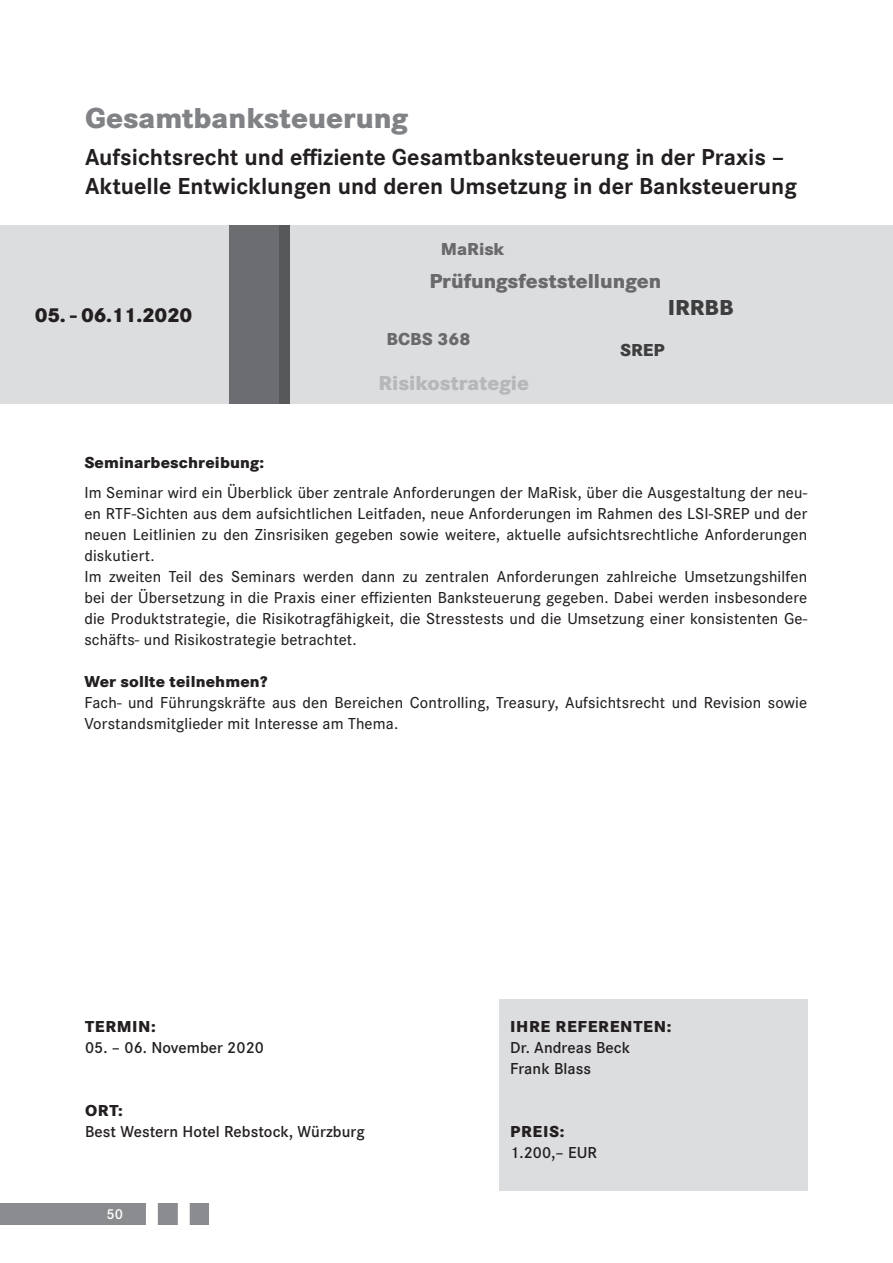
<style>
.page{position:relative;width:893px;height:1263px;background:#fff}
.page>*{position:absolute;margin:0;border:0;box-sizing:border-box;transform-origin:0 0}
.t1{font:800 30px "Corporate S";color:#808285}
.t2{font:700 24px/28.8px "Corporate S";color:#231f20}
.t3{font:800 22.5px "Corporate S";color:#3e3e3f}
.t4{font:800 21px "Corporate S";color:#69696c}
.t5{font:800 21px "Corporate S";color:#b6b7bb}
.t6{font:800 21px "Corporate S";letter-spacing:-.02em;color:#231f20}
.t7{font:800 18px "Corporate S";color:#69696c}
.t8{font:800 18px "Corporate S";color:#3e3e3f}
.t9{font:500 16.5px/21px "Corporate S";letter-spacing:.01em;color:#231f20}
.t10{font:600 16.5px/21px "Corporate S";letter-spacing:.005em;color:#231f20}
.t11{font:800 16.5px "Corporate S";letter-spacing:.01em;color:#231f20}
.t12{font:800 16.5px "Corporate S";letter-spacing:.04em;color:#231f20}
.t13{font:600 15px "Corporate S";color:#fff}
</style>
<div class="page">
<div style="left:0;top:1203px;width:208px;height:22px;background:#8a8c8f"></div>
<div style="left:500px;top:999px;width:308px;height:192px;background:#dcdddf"></div>
<div style="left:0;top:225px;width:893px;height:179px;background:#dcdddf"></div>
<div style="left:230px;top:225px;width:59px;height:179px;background:#6c6d70"></div>
<div style="left:280px;top:225px;width:10px;height:179px;background:#57585a"></div>
<div style="left:178px;top:1194px;width:12px;height:51px;background:#fff"></div>
<div style="left:146px;top:1198px;width:12px;height:51px;background:#fff"></div>
<h1 class="t1" style="left:85px;top:97px;width:324px">Gesamtbanksteuerung</h1>
<h2 class="t2" style="left:85px;top:142px;width:714px">Aufsichtsrecht und effiziente Gesamtbanksteuerung in der Praxis –<br>Aktuelle Entwicklungen und deren Umsetzung in der Banksteuerung</h2>
<p class="t7" style="left:441px;top:236px;width:65px">MaRisk</p>
<p class="t6" style="left:35px;top:301px;width:159px">05. - 06.11.2020</p>
<p class="t4" style="left:429px;top:266px;width:234px">Prüfungsfeststellungen</p>
<h3 class="t3" style="left:668px;top:292px;width:68px">IRRBB</h3>
<p class="t7" style="left:387px;top:327px;width:85px">BCBS 368</p>
<p class="t5" style="left:378px;top:369px;width:152px">Risikostrategie</p>
<p class="t8" style="left:620px;top:338px;width:46px">SREP</p>
<p class="t11" style="left:84px;top:451px;width:181px">Seminarbeschreibung:</p>
<p class="t9" style="left:84px;top:481px;width:724px">Im Seminar wird ein Überblick über zentrale Anforderungen der MaRisk, über die Ausgestaltung der neu&shy;en RTF-Sichten aus dem aufsichtlichen Leitfaden, neue Anforderungen im Rahmen des LSI-SREP und der neuen Leitlinien zu den Zinsrisiken gegeben sowie weitere, aktuelle aufsichtsrechtliche Anforderungen diskutiert.<br>Im zweiten Teil des Seminars werden dann zu zentralen Anforderungen zahlreiche Umsetzungshilfen bei der Übersetzung in die Praxis einer effizienten Banksteuerung gegeben. Dabei werden insbesondere die Produktstrategie, die Risikotragfähigkeit, die Stresstests und die Umsetzung einer konsistenten Ge&shy;schäfts- und Risikostrategie betrachtet.</p>
<p class="t11" style="left:84px;top:670px;width:185px">Wer sollte teilnehmen?</p>
<p class="t9" style="left:84px;top:691px;width:724px">Fach- und Führungskräfte aus den Bereichen Controlling, Treasury, Aufsichtsrecht und Revision sowie<br>Vorstandsmitglieder mit Interesse am Thema.</p>
<p class="t11" style="left:85px;top:1015px;width:22px">Termin</p>
<p class="t11" style="left:151px;top:1015px;width:6px">:</p>
<p class="t10" style="left:85px;top:1036px;width:180px">05. – 06. November 2020</p>
<p class="t11" style="left:85px;top:1099px;width:39px">Ort:</p>
<p class="t10" style="left:85px;top:1120px;width:281px">Best Western Hotel Rebstock, Würzburg</p>
<p class="t13" style="left:107px;top:1204px;width:18px">50</p>
<p class="t12" style="left:510px;top:1015px;width:163px">IHRE REFERENTEN:</p>
<p class="t10" style="left:510px;top:1036px;width:122px">Dr. Andreas Beck<br>Frank Blass</p>
<p class="t11" style="left:510px;top:1120px;width:21px">Preis</p>
<p class="t11" style="left:560px;top:1120px;width:6px">:</p>
<p class="t10" style="left:510px;top:1141px;width:88px">1.200,– EUR</p>
</div>
